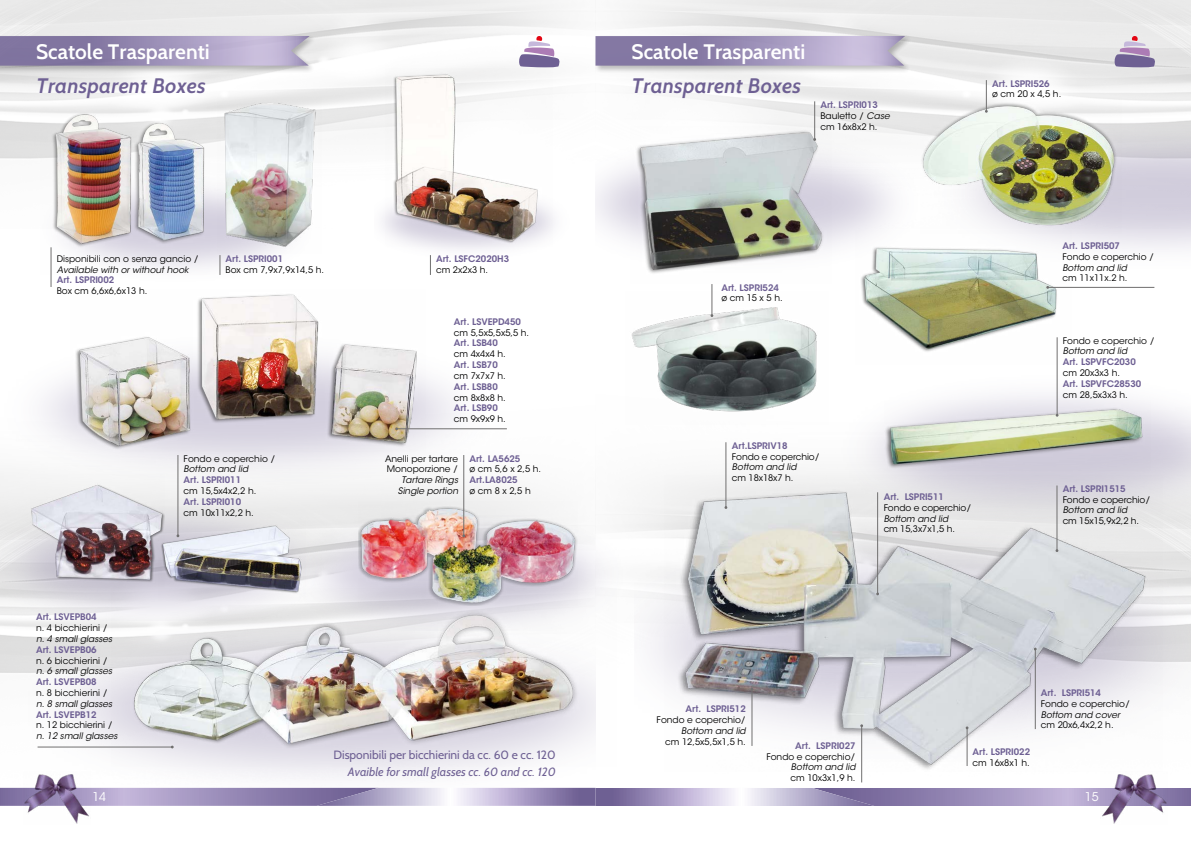
<style>
.page{position:relative;width:1191px;height:842px;background:#fff}
.page>*{position:absolute;margin:0;border:0;box-sizing:border-box;transform-origin:0 0}
.t1{font:600 21px "Cabin";color:#fff}
.t2{font:italic 600 21px "Cabin";letter-spacing:.01em;color:#6e6093}
.t3{font:12px "Cabin";color:#6e6093}
.t4{font:italic 12px "Cabin";color:#6e6093}
.t5{font:12px "ITC Avant Garde Std";color:#fff}
.t6{font:9px/10.8px "ITC Avant Garde Std";color:#000}
.t7{font:600 9px "ITC Avant Garde Std";color:#6e6093}
.t8{font:italic 9px/10.8px "ITC Avant Garde Std";color:#000;text-align:center}
.s1{font-weight:600;color:#6e6093}
.s2{font-style:italic}
</style>
<div class="page">
<img style="left:386px;top:68px;width:166px;height:179px">
<img style="left:36px;top:172px;width:235px;height:110px">
<img style="left:41px;top:99px;width:168px;height:176px">
<img style="left:217px;top:98px;width:104px;height:155px">
<img style="left:71px;top:294px;width:354px;height:157px">
<img style="left:158px;top:521px;width:128px;height:68px">
<img style="left:30px;top:475px;width:134px;height:113px">
<img style="left:286px;top:516px;width:358px;height:73px">
<img style="left:358px;top:501px;width:219px;height:88px">
<img style="left:111px;top:589px;width:491px;height:177px">
<img style="left:920px;top:97px;width:201px;height:137px">
<img style="left:595px;top:128px;width:338px;height:119px">
<img style="left:630px;top:126px;width:201px;height:147px">
<img style="left:855px;top:231px;width:216px;height:133px">
<img style="left:631px;top:291px;width:186px;height:121px">
<img style="left:884px;top:401px;width:266px;height:70px">
<img style="left:634px;top:517px;width:557px;height:168px">
<img style="left:664px;top:476px;width:498px;height:295px">
<div style="left:593px;top:34px;width:319px;height:39px;background:#000;opacity:.3"></div>
<svg style="left:595px;top:36px;width:310px;height:30px"></svg>
<div style="left:0;top:34px;width:316px;height:39px;background:#000;opacity:.3"></div>
<svg style="left:0;top:36px;width:310px;height:30px"></svg>
<img style="left:1102px;top:774px;width:62px;height:50px">
<svg style="left:0;top:788px;width:1191px;height:18px"></svg>
<svg style="left:518px;top:36px;width:42px;height:31px"></svg>
<svg style="left:1114px;top:36px;width:42px;height:31px"></svg>
<img style="left:24px;top:772px;width:67px;height:52px">
<hr style="left:986px;top:80px;width:1px;height:31px;background:#706f6f">
<hr style="left:711px;top:284px;width:1px;height:32px;background:#706f6f">
<hr style="left:1056px;top:337px;width:1px;height:78px;background:#706f6f">
<hr style="left:1047px;top:287px;width:107px;height:1px;background:#706f6f">
<hr style="left:814px;top:101px;width:1px;height:38px;background:#706f6f">
<hr style="left:877px;top:492px;width:1px;height:102px;background:#706f6f">
<hr style="left:1056px;top:485px;width:1px;height:66px;background:#706f6f">
<hr style="left:725px;top:442px;width:1px;height:65px;background:#706f6f">
<hr style="left:751px;top:689px;width:1px;height:57px;background:#706f6f">
<hr style="left:861px;top:726px;width:1px;height:56px;background:#706f6f">
<hr style="left:966px;top:728px;width:1px;height:38px;background:#706f6f">
<hr style="left:1035px;top:649px;width:1px;height:80px;background:#706f6f">
<hr style="left:51px;top:247px;width:1px;height:40px;background:#706f6f">
<svg style="left:220px;top:255px;width:1px;height:20px"></svg>
<svg style="left:430px;top:255px;width:1px;height:20px"></svg>
<hr style="left:396px;top:428px;width:111px;height:1px;background:#706f6f">
<hr style="left:178px;top:455px;width:1px;height:81px;background:#706f6f">
<hr style="left:463px;top:455px;width:1px;height:81px;background:#706f6f">
<hr style="left:38px;top:747px;width:134px;height:1px;background:#706f6f">
<h1 class="t1" style="left:36px;top:39px;width:175px">Scatole Trasparenti</h1>
<h1 class="t1" style="left:631px;top:39px;width:175px">Scatole Trasparenti</h1>
<h1 class="t2" style="left:36px;top:73px;width:171px">Transparent Boxes</h1>
<h1 class="t2" style="left:631px;top:73px;width:171px">Transparent Boxes</h1>
<p class="t6" style="left:820px;top:100px;width:71px"><span class="s1">Art. LSPRI013<br></span>Bauletto / <span class="s2">Case </span>cm 16x8x2 h.</p>
<p class="t7" style="left:992px;top:78px;width:59px">Art. LSPRI526</p>
<p class="t6" style="left:992px;top:89px;width:71px">ø cm 20 x 4,5 h.</p>
<p class="t6" style="left:57px;top:253px;width:143px">Disponibili con o senza gancio /</p>
<p class="t8" style="left:57px;top:264px;width:134px">Available with or without hook</p>
<p class="t7" style="left:57px;top:274px;width:59px">Art. LSPRI002</p>
<p class="t6" style="left:57px;top:286px;width:92px">Box cm 6,6x6,6x13 h.</p>
<p class="t7" style="left:226px;top:253px;width:59px">Art. LSPRI001</p>
<p class="t6" style="left:226px;top:264px;width:100px">Box cm 7,9x7,9x14,5 h.</p>
<p class="t7" style="left:436px;top:253px;width:75px">Art. LSFC2020H3</p>
<p class="t6" style="left:436px;top:264px;width:54px">cm 2x2x3 h.</p>
<p class="t7" style="left:721px;top:282px;width:59px">Art. LSPRI524</p>
<p class="t6" style="left:721px;top:293px;width:63px">ø cm 15 x 5 h.</p>
<p class="t7" style="left:1062px;top:240px;width:59px">Art. LSPRI507</p>
<p class="t6" style="left:1062px;top:251px;width:93px">Fondo e coperchio /</p>
<p class="t8" style="left:1062px;top:262px;width:66px">Bottom and lid</p>
<p class="t6" style="left:1062px;top:273px;width:66px">cm 11x11x.2 h.</p>
<p class="t7" style="left:454px;top:316px;width:69px">Art. LSVEPD450</p>
<p class="t6" style="left:454px;top:327px;width:77px">cm 5,5x5,5x5,5 h.</p>
<p class="t7" style="left:454px;top:337px;width:45px">Art. LSB40</p>
<p class="t6" style="left:454px;top:349px;width:54px">cm 4x4x4 h.</p>
<p class="t7" style="left:454px;top:359px;width:45px">Art. LSB70</p>
<p class="t6" style="left:454px;top:370px;width:54px">cm 7x7x7 h.</p>
<p class="t7" style="left:454px;top:381px;width:45px">Art. LSB80</p>
<p class="t6" style="left:454px;top:392px;width:54px">cm 8x8x8 h.</p>
<p class="t7" style="left:454px;top:402px;width:45px">Art. LSB90</p>
<p class="t6" style="left:454px;top:414px;width:54px">cm 9x9x9 h.</p>
<p class="t6" style="left:1062px;top:335px;width:93px">Fondo e coperchio /</p>
<p class="t8" style="left:1062px;top:346px;width:66px">Bottom and lid</p>
<p class="t7" style="left:1062px;top:356px;width:74px">Art. LSPVFC2030</p>
<p class="t6" style="left:1062px;top:367px;width:59px">cm 20x3x3 h.</p>
<p class="t7" style="left:1062px;top:378px;width:80px">Art. LSPVFC28530</p>
<p class="t6" style="left:1062px;top:389px;width:66px">cm 28,5x3x3 h.</p>
<p class="t6" style="left:184px;top:453px;width:93px">Fondo e coperchio /</p>
<p class="t8" style="left:184px;top:464px;width:66px">Bottom and lid</p>
<p class="t7" style="left:184px;top:474px;width:59px">Art. LSPRI011</p>
<p class="t6" style="left:184px;top:485px;width:74px">cm 15,5x4x2,2 h.</p>
<p class="t7" style="left:184px;top:496px;width:59px">Art. LSPRI010</p>
<p class="t6" style="left:184px;top:507px;width:72px">cm 10x11x2,2 h.</p>
<p class="t6" style="left:385px;top:453px;width:74px">Anelli per tartare<br>Monoporzione /</p>
<p class="t8" style="left:398px;top:475px;width:62px">Tartare Rings<br>Single portion</p>
<p class="t7" style="left:469px;top:453px;width:52px">Art. LA5625</p>
<p class="t6" style="left:469px;top:464px;width:73px">ø cm 5,6 x 2,5 h.</p>
<p class="t7" style="left:469px;top:474px;width:50px">Art.LA8025</p>
<p class="t6" style="left:469px;top:485px;width:63px">ø cm 8 x 2,5 h</p>
<p class="t7" style="left:732px;top:440px;width:57px">Art.LSPRIV18</p>
<p class="t6" style="left:732px;top:451px;width:89px">Fondo e coperchio/</p>
<p class="t8" style="left:732px;top:462px;width:66px">Bottom and lid</p>
<p class="t6" style="left:732px;top:473px;width:63px">cm 18x18x7 h.</p>
<p class="t7" style="left:883px;top:491px;width:62px">Art. LSPRI511</p>
<p class="t6" style="left:883px;top:502px;width:89px">Fondo e coperchio/</p>
<p class="t8" style="left:883px;top:513px;width:66px">Bottom and lid</p>
<p class="t6" style="left:883px;top:524px;width:73px">cm 15,3x7x1,5 h.</p>
<p class="t7" style="left:1062px;top:483px;width:64px">Art. LSPRI1515</p>
<p class="t6" style="left:1062px;top:494px;width:89px">Fondo e coperchio/</p>
<p class="t8" style="left:1062px;top:505px;width:66px">Bottom and lid</p>
<p class="t6" style="left:1062px;top:516px;width:78px">cm 15x15,9x2,2 h.</p>
<p class="t7" style="left:36px;top:611px;width:62px">Art. LSVEPB04</p>
<p class="t6" style="left:36px;top:623px;width:73px">n. 4 bicchierini /</p>
<p class="t8" style="left:36px;top:634px;width:78px">n. 4 small glasses</p>
<p class="t7" style="left:36px;top:644px;width:62px">Art. LSVEPB06</p>
<p class="t6" style="left:36px;top:655px;width:73px">n. 6 bicchierini /</p>
<p class="t8" style="left:36px;top:666px;width:78px">n. 6 small glasses</p>
<p class="t7" style="left:36px;top:676px;width:62px">Art. LSVEPB08</p>
<p class="t6" style="left:36px;top:687px;width:73px">n. 8 bicchierini /</p>
<p class="t8" style="left:36px;top:698px;width:78px">n. 8 small glasses</p>
<p class="t7" style="left:36px;top:709px;width:62px">Art. LSVEPB12</p>
<p class="t6" style="left:36px;top:720px;width:78px">n. 12 bicchierini /</p>
<p class="t8" style="left:36px;top:731px;width:83px">n. 12 small glasses</p>
<h2 class="t3" style="left:333px;top:747px;width:224px">Disponibili per bicchierini da cc. 60 e cc. 120</h2>
<h2 class="t4" style="left:348px;top:764px;width:209px">Avaible for small glasses cc. 60 and cc. 120</h2>
<p class="t7" style="left:685px;top:703px;width:62px">Art. LSPRI512</p>
<p class="t6" style="left:656px;top:714px;width:91px">Fondo e coperchio/</p>
<p class="t8" style="left:681px;top:725px;width:66px">Bottom and lid</p>
<p class="t6" style="left:665px;top:736px;width:82px">cm 12,5x5,5x1,5 h.</p>
<p class="t7" style="left:795px;top:740px;width:62px">Art. LSPRI027</p>
<p class="t6" style="left:766px;top:751px;width:91px">Fondo e coperchio/</p>
<p class="t8" style="left:791px;top:762px;width:66px">Bottom and lid</p>
<p class="t6" style="left:790px;top:773px;width:66px">cm 10x3x1,9 h.</p>
<p class="t7" style="left:972px;top:746px;width:59px">Art. LSPRI022</p>
<p class="t6" style="left:972px;top:757px;width:59px">cm 16x8x1 h.</p>
<p class="t7" style="left:1040px;top:687px;width:62px">Art. LSPRI514</p>
<p class="t6" style="left:1040px;top:698px;width:91px">Fondo e coperchio/</p>
<p class="t8" style="left:1040px;top:709px;width:81px">Bottom and cover</p>
<p class="t6" style="left:1040px;top:720px;width:74px">cm 20x6,4x2,2 h.</p>
<h2 class="t5" style="left:92px;top:790px;width:15px">14</h2>
<h2 class="t5" style="left:1084px;top:790px;width:15px">15</h2>
</div>
